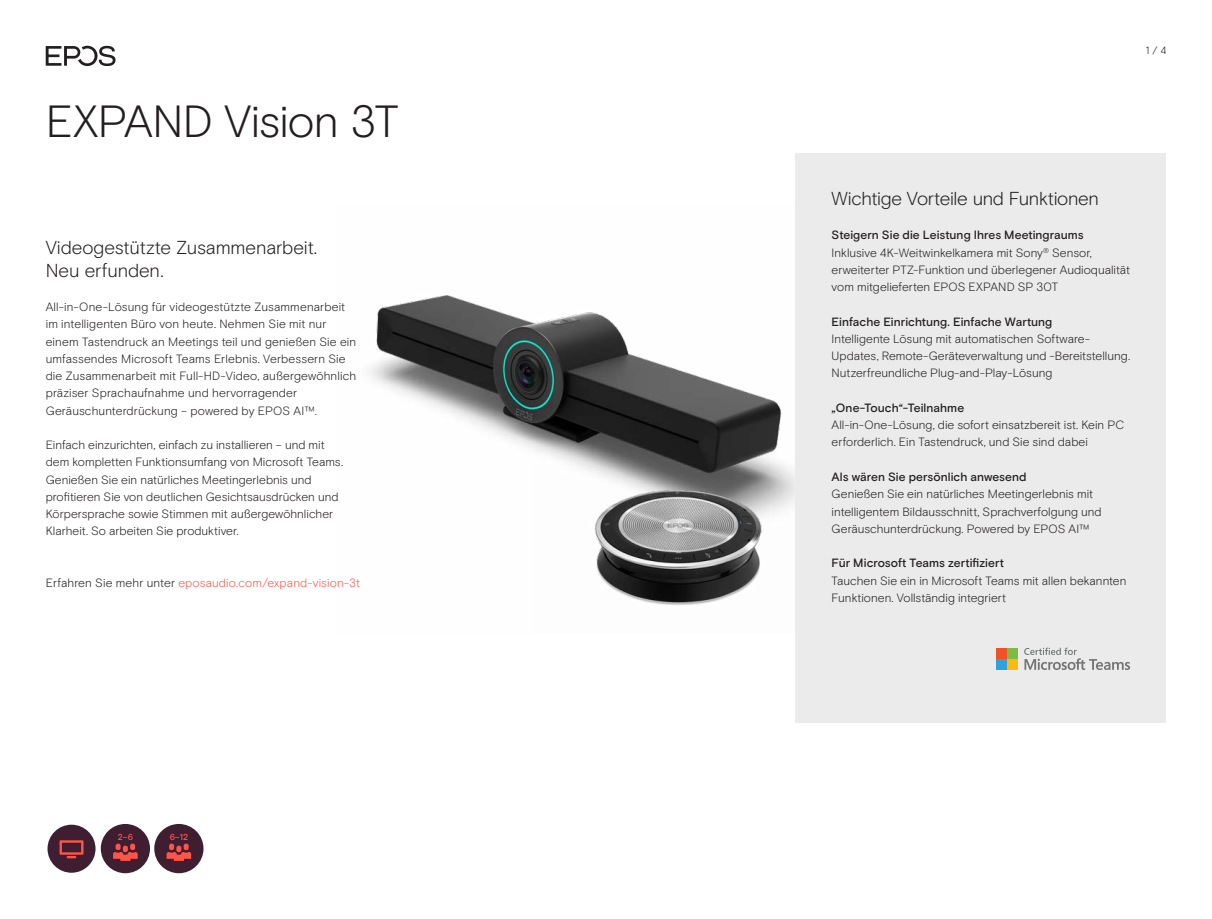
<style>
.page{position:relative;width:1212px;height:919px;background:#fff}
.page>*{position:absolute;margin:0;border:0;box-sizing:border-box;transform-origin:0 0}
.t1{font:300 45px "EPOS Basis";letter-spacing:-.02em;color:#231f20}
.t2{font:300 18.75px/22.5px "EPOS Basis";letter-spacing:-.01em;color:#231f20}
.t3{font:300 12px/17.2px "EPOS Basis";color:#231f20}
.t4{font:500 12px "EPOS Basis";letter-spacing:.005em;color:#231f20}
.t5{font:300 12px "EPOS Basis";letter-spacing:.01em;color:#ff5549}
.t6{font:300 10.5px "EPOS Basis";color:#231f20}
.t7{font:500 8.7px "EPOS Basis";color:#ff5549}
.s1{color:#231f20}
.s2{font-weight:500}
</style>
<div class="page">
<img style="left:369px;top:295px;width:412px;height:169px">
<div style="left:101px;top:823px;width:49px;height:50px;background:#3f1e31;border-radius:50%"></div>
<svg style="left:113px;top:843px;width:25px;height:17px"></svg>
<div style="left:154px;top:823px;width:49px;height:50px;background:#3f1e31;border-radius:50%"></div>
<svg style="left:167px;top:843px;width:24px;height:17px"></svg>
<img style="left:573px;top:464px;width:222px;height:141px">
<svg style="left:46px;top:46px;width:70px;height:20px"></svg>
<div style="left:795px;top:153px;width:371px;height:569px;background:#ebebeb"></div>
<div style="left:48px;top:824px;width:48px;height:48px;background:#3f1e31;border-radius:50%"></div>
<svg style="left:60px;top:840px;width:24px;height:18px"></svg>
<div style="left:996px;top:648px;width:10px;height:10px;background:#f05125"></div>
<div style="left:1008px;top:648px;width:10px;height:10px;background:#7ebb42"></div>
<div style="left:996px;top:659px;width:10px;height:10px;background:#32a0da"></div>
<div style="left:1008px;top:659px;width:10px;height:10px;background:#fdb813"></div>
<svg style="left:1024px;top:647px;width:106px;height:23px"></svg>
<h1 class="t1" style="left:46px;top:94px;width:354px">EXPAND Vision 3T</h1>
<h2 class="t2" style="left:46px;top:236px;width:273px">Videogestützte Zusammenarbeit.<br>Neu erfunden.</h2>
<p class="t3" style="left:46px;top:298px;width:312px">All-in-One-Lösung für videogestützte Zusammenarbeit im intelligenten Büro von heute. Nehmen Sie mit nur einem Tastendruck an Meetings teil und genießen Sie ein umfassendes Microsoft Teams Erlebnis. Verbessern Sie die Zusammenarbeit mit Full-HD-Video, außergewöhnlich präziser Sprachaufnahme und hervorragender Geräuschunterdrückung – powered by EPOS AI™.</p>
<p class="t3" style="left:46px;top:436px;width:299px">Einfach einzurichten, einfach zu installieren – und mit dem kompletten Funktionsumfang von Microsoft Teams.<br>Genießen Sie ein natürliches Meetingerlebnis und profitieren Sie von deutlichen Gesichtsausdrücken und Körpersprache sowie Stimmen mit außergewöhnlicher Klarheit. So arbeiten Sie produktiver.</p>
<p class="t5" style="left:46px;top:576px;width:316px"><span class="s1">Erfahren Sie mehr unter</span> eposaudio.com/expand-vision-3t</p>
<p class="t7" style="left:118px;top:832px;width:17px">2–6</p>
<p class="t7" style="left:170px;top:832px;width:20px">6–12</p>
<p class="t6" style="left:1146px;top:44px;width:22px">1 / 4</p>
<h2 class="t2" style="left:832px;top:187px;width:269px">Wichtige Vorteile und Funktionen</h2>
<p class="t3" style="left:832px;top:227px;width:300px"><span class="s2">Steigern Sie die Leistung Ihres Meetingraums </span>Inklusive 4K-Weitwinkelkamera mit Sony<sup>®</sup> Sensor, erweiterter PTZ-Funktion und überlegener Audioqualität vom mitgelieferten EPOS EXPAND SP 30T</p>
<p class="t4" style="left:832px;top:314px;width:222px">Einfache Einrichtung. Einfache Wartung</p>
<p class="t3" style="left:832px;top:330px;width:300px">Intelligente Lösung mit automatischen Software-<br>Updates, Remote-Geräteverwaltung und -Bereitstellung.<br>Nutzerfreundliche Plug-and-Play-Lösung</p>
<p class="t4" style="left:832px;top:401px;width:134px">„One-Touch“-Teilnahme</p>
<p class="t3" style="left:832px;top:416px;width:294px">All-in-One-Lösung, die sofort einsatzbereit ist. Kein PC erforderlich. Ein Tastendruck, und Sie sind dabei</p>
<p class="t4" style="left:832px;top:470px;width:196px">Als wären Sie persönlich anwesend</p>
<p class="t3" style="left:832px;top:485px;width:271px">Genießen Sie ein natürliches Meetingerlebnis mit intelligentem Bildausschnitt, Sprachverfolgung und<br>Geräuschunterdrückung. Powered by EPOS AI™</p>
<p class="t4" style="left:832px;top:556px;width:174px">Für Microsoft Teams zertifiziert</p>
<p class="t3" style="left:832px;top:571px;width:296px">Tauchen Sie ein in Microsoft Teams mit allen bekannten<br>Funktionen. Vollständig integriert</p>
</div>
